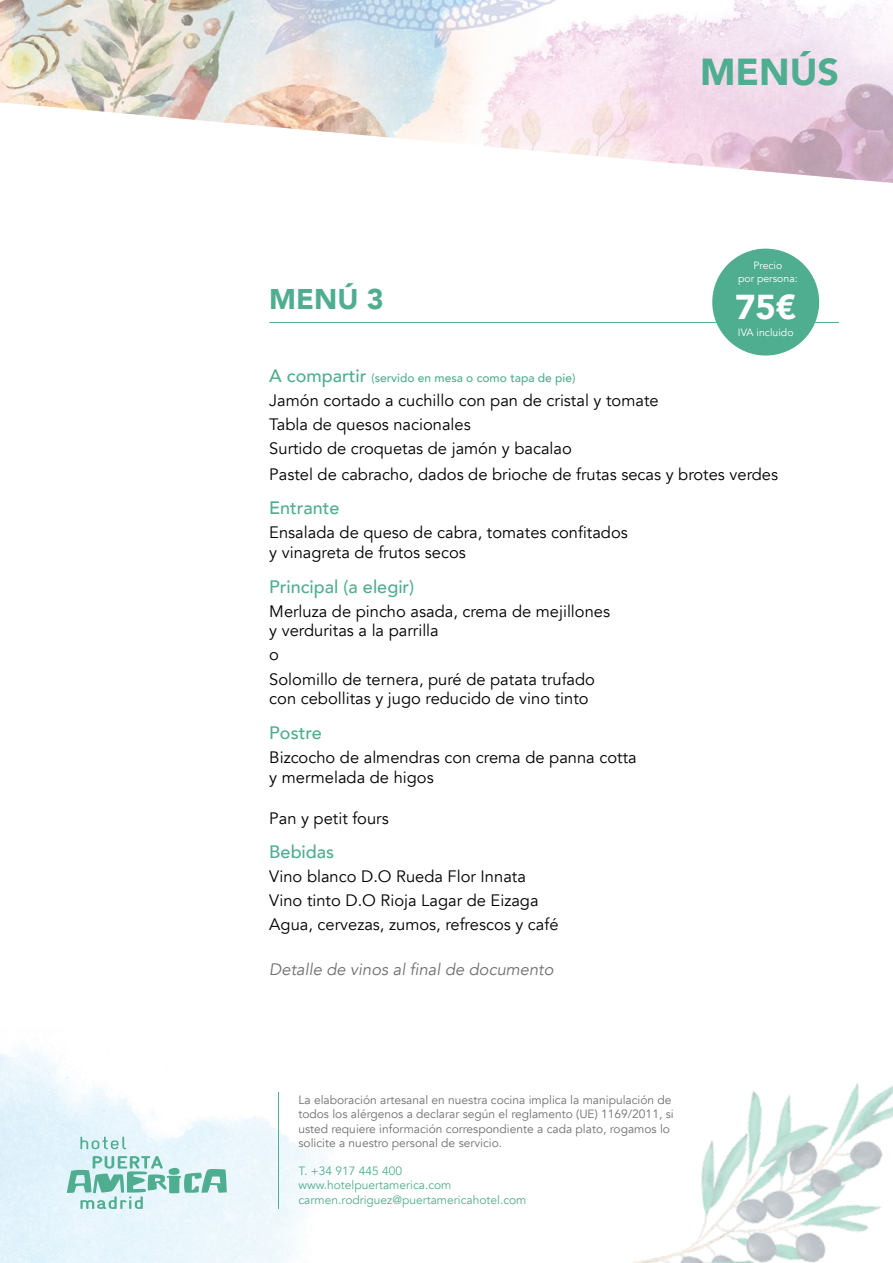
<style>
.page{position:relative;width:893px;height:1263px;background:#fff}
.page>*{position:absolute;margin:0;border:0;box-sizing:border-box;transform-origin:0 0}
.t1{font:900 37.5px "Avenir";color:#4fad90}
.t2{font:900 34.5px "Avenir";color:#fff}
.t3{font:900 28.5px "Avenir";color:#4fad90}
.t4{font:500 18px "Avenir";color:#4fad90}
.t5{font:16.5px/24px "Avenir";color:#000}
.t6{font:italic 16.5px "Avenir";color:#706f6f}
.t7{font:12px/14.4px "Avenir";color:#706f6f}
.t8{font:12px/14.4px "Avenir";color:#4fad90}
.t9{font:500 12px "Avenir";color:#4fad90}
.t10{font:10.5px/12.6px "Avenir";color:#fff;text-align:center}
.s1{font-size:18px}
</style>
<div class="page">
<svg style="left:80px;top:1136px;width:46px;height:13px"></svg>
<svg style="left:67px;top:1156px;width:160px;height:53px;background:#b5ddd8"></svg>
<img style="left:0;top:0;width:893px;height:183px">
<hr style="left:278px;top:1092px;width:1px;height:117px;background:#4fad90">
<img style="left:633px;top:1083px;width:260px;height:180px">
<hr style="left:269px;top:322px;width:570px;height:1px;background:#4fad90">
<div style="left:712px;top:249px;width:107px;height:107px;background:#4fad90;border-radius:50%"></div>
<h3 class="t3" style="left:269px;top:275px;width:116px">MENÚ 3</h3>
<h1 class="t1" style="left:700px;top:40px;width:140px">MENÚS</h1>
<p class="t10" style="left:738px;top:260px;width:61px">Precio<br>por persona:</p>
<h2 class="t2" style="left:735px;top:277px;width:63px">75€</h2>
<p class="t10" style="left:738px;top:326px;width:57px">IVA incluido</p>
<p class="t9" style="left:269px;top:367px;width:308px"><span class="s1">A compartir</span> (servido en mesa o como tapa de pie)</p>
<p class="t5" style="left:269px;top:389px;width:391px">Jamón cortado a cuchillo con pan de cristal y tomate<br>Tabla de quesos nacionales<br>Surtido de croquetas de jamón y bacalao</p>
<p class="t5" style="left:269px;top:463px;width:510px">Pastel de cabracho, dados de brioche de frutas secas y brotes verdes</p>
<p class="t4" style="left:269px;top:492px;width:72px">Entrante</p>
<p class="t5" style="left:269px;top:523px;width:360px;line-height:19.8px">Ensalada de queso de cabra, tomates confitados y vinagreta de frutos secos</p>
<p class="t4" style="left:269px;top:571px;width:146px">Principal (a elegir)</p>
<p class="t5" style="left:269px;top:601px;width:342px;line-height:19.8px">Merluza de pincho asada, crema de mejillones y verduritas a la parrilla</p>
<p class="t5" style="left:269px;top:643px;width:327px">o<br>Solomillo de ternera, puré de patata trufado</p>
<p class="t5" style="left:269px;top:687px;width:321px">con cebollitas y jugo reducido de vino tinto</p>
<p class="t4" style="left:269px;top:717px;width:54px">Postre</p>
<p class="t5" style="left:269px;top:747px;width:369px;line-height:19.8px">Bizcocho de almendras con crema de panna cotta y mermelada de higos</p>
<p class="t5" style="left:269px;top:806px;width:121px">Pan y petit fours</p>
<p class="t4" style="left:269px;top:836px;width:66px">Bebidas</p>
<p class="t5" style="left:269px;top:865px;width:291px">Vino blanco D.O Rueda Flor Innata<br>Vino tinto D.O Rioja Lagar de Eizaga<br>Agua, cervezas, zumos, refrescos y café</p>
<p class="t6" style="left:269px;top:960px;width:286px">Detalle de vinos al final de documento</p>
<p class="t7" style="left:298px;top:1093px;width:377px">La elaboración artesanal en nuestra cocina implica la manipulación de todos los alérgenos a declarar según el reglamento (UE) 1169/2011, si usted requiere información correspondiente a cada plato, rogamos lo solicite a nuestro personal de servicio.</p>
<p class="t8" style="left:298px;top:1164px;width:230px">T. +34 917 445 400 www.hotelpuertamerica.com carmen.rodriguez@puertamericahotel.com</p>
</div>
